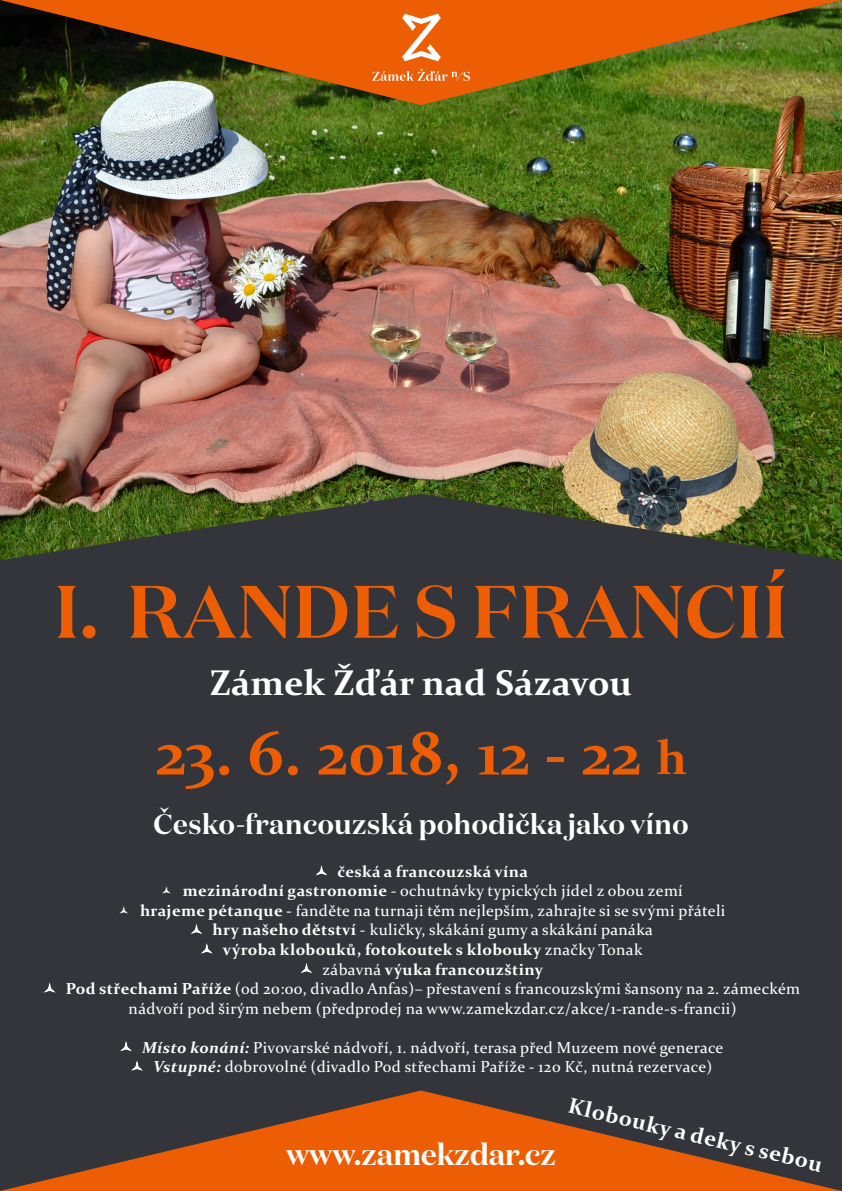
<style>
.page{position:relative;width:842px;height:1191px;background:#fff}
.page>*{position:absolute;margin:0;border:0;box-sizing:border-box;transform-origin:0 0}
.t1{font:600 74px "Domaine Display";letter-spacing:.02em;color:#ed5e04}
.t2{font:700 64px "Constantia";color:#ed5e04}
.t3{font:700 36px "Constantia";color:#fff}
.t4{font:600 30px "Domaine Display";color:#fff}
.t5{font:600 28px "Domaine Display";letter-spacing:.02em;color:#fff}
.t6{font:700 22px "Constantia";color:#fff}
.t7{font:16px/19.5px "Constantia";letter-spacing:.025em;color:#fff;text-align:center}
.s1{font-size:62px}
.s2{font-size:48px}
.s3{font-weight:700}
.s4{font-weight:700;font-style:italic}
</style>
<div class="page">
<img style="left:0;top:105px;width:842px;height:389px">
<svg style="left:0;top:0;width:842px;height:105px;background:#985b13"></svg>
<svg style="left:372px;top:69px;width:98px;height:12px"></svg>
<svg style="left:402px;top:14px;width:39px;height:47px"></svg>
<div style="left:0;top:494px;width:842px;height:596px;background:#34353b"></div>
<svg style="left:0;top:1090px;width:842px;height:101px;background:#90491f"></svg>
<svg style="left:317px;top:867px;width:9px;height:7px"></svg>
<svg style="left:162px;top:886px;width:9px;height:8px"></svg>
<svg style="left:120px;top:906px;width:8px;height:7px"></svg>
<svg style="left:192px;top:925px;width:9px;height:8px"></svg>
<svg style="left:203px;top:945px;width:8px;height:7px"></svg>
<svg style="left:302px;top:964px;width:9px;height:8px"></svg>
<svg style="left:45px;top:984px;width:9px;height:7px"></svg>
<svg style="left:122px;top:1042px;width:8px;height:8px"></svg>
<svg style="left:133px;top:1062px;width:8px;height:7px"></svg>
<h1 class="t1" style="left:55px;top:580px;width:734px">I. RANDE S FRANCIÍ</h1>
<h3 class="t3" style="left:210px;top:668px;width:424px">Zámek Žďár nad Sázavou</h3>
<h2 class="t2" style="left:156px;top:726px;width:533px">23. 6. 2018, <span class="s1">12 - 22</span> <span class="s2">h</span></h2>
<h3 class="t5" style="left:153px;top:812px;width:537px">Česko-francouzská pohodička jako víno</h3>
<p class="t7" style="left:66px;top:863px;width:736px"><span class="s3">česká a francouzská vína<br>mezinárodní gastronomie</span> - ochutnávky typických jídel z obou zemí<br><span class="s3">hrajeme pétanque</span> - fanděte na turnaji těm nejlepším, zahrajte si se svými přáteli<br><span class="s3">hry našeho dětství</span> - kuličky, skákání gumy a skákání panáka<br><span class="s3">výroba klobouků, fotokoutek s klobouky</span> značky Tonak<br>zábavná <span class="s3">výuka francouzštiny<br>Pod střechami Paříže</span> (od 20:00, divadlo Anfas)– přestavení s francouzskými šansony na 2. zámeckém nádvoří pod širým nebem (předprodej na www.zamekzdar.cz/akce/1-rande-s-francii)</p>
<p class="t7" style="left:142px;top:1039px;width:583px"><span class="s4">Místo konání:</span> Pivovarské nádvoří, 1. nádvoří, terasa před Muzeem nové generace<br><span class="s4">Vstupné:</span> dobrovolné (divadlo Pod střechami Paříže - 120 Kč, nutná rezervace)</p>
<h3 class="t4" style="left:286px;top:1142px;width:271px">www.zamekzdar.cz</h3>
<h3 class="t6" style="left:571px;top:1096px;width:262px;rotate:13deg">Klobouky a deky s sebou</h3>
</div>
